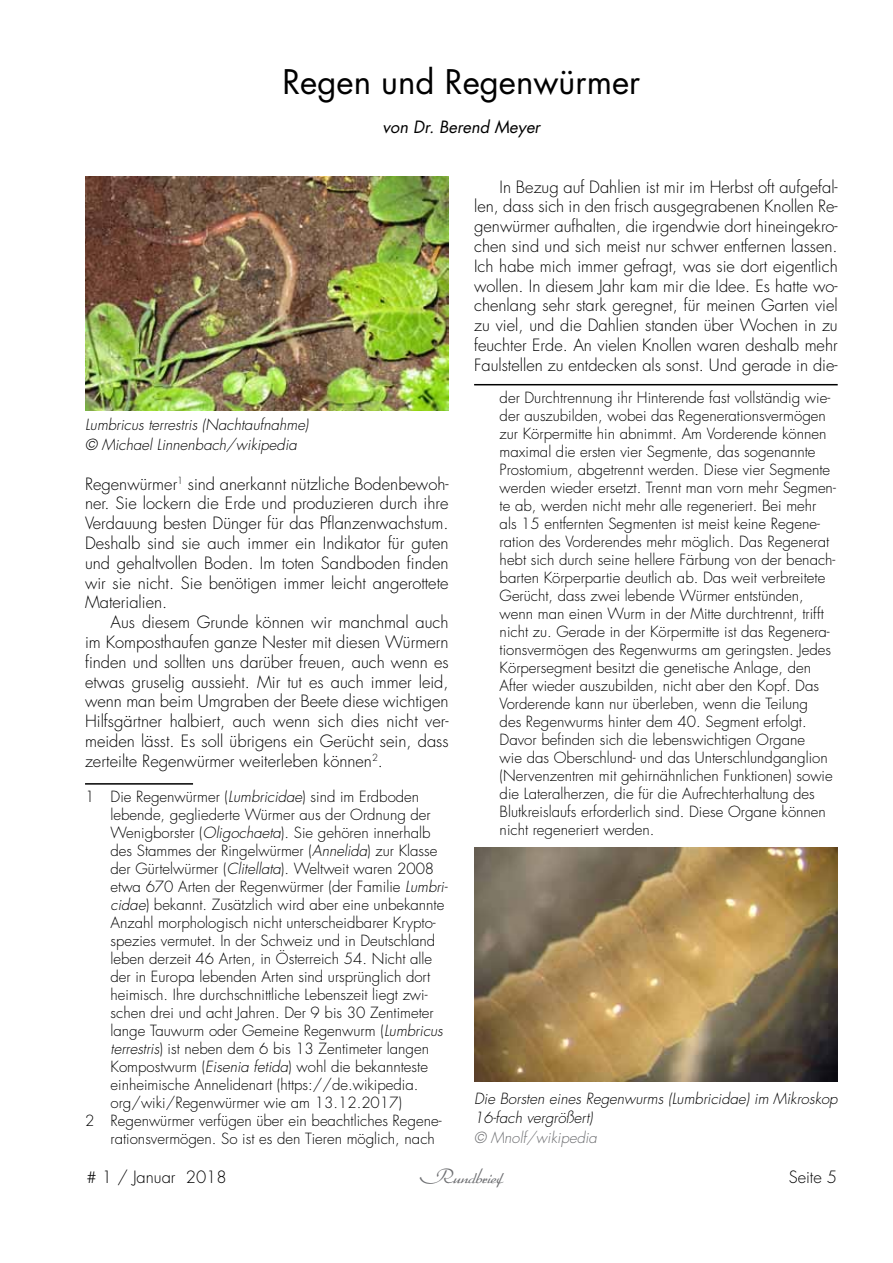
<style>
.page{position:relative;width:893px;height:1263px;background:#fff}
.page>*{position:absolute;margin:0;border:0;box-sizing:border-box;transform-origin:0 0}
.t1{font:33px "Futura Std";color:#000}
.t2{font:300 19.5px "Arabella Pro";color:#6d6e71}
.t3{font:300 16.5px/19.8px "Futura Std";color:#000;text-align:justify}
.t4{font:italic 16.5px "Futura Std";color:#000}
.t5{font:300 15px/18px "Futura Std";color:#000}
.t6{font:italic 300 15px/19.8px "Futura Std";color:#000}
.t7{font:italic 300 15px "Futura Std";color:#6d6e71}
.s1{font-style:italic}
</style>
<div class="page">
<hr style="left:85px;top:783px;width:108px;height:2px;background:#000">
<hr style="left:474px;top:384px;width:364px;height:1px;background:#000">
<img style="left:85px;top:176px;width:364px;height:234px">
<img style="left:474px;top:848px;width:364px;height:234px">
<h1 class="t1" style="left:282px;top:60px;width:359px">Regen und Regenwürmer</h1>
<p class="t4" style="left:383px;top:117px;width:159px">von Dr. Berend Meyer</p>
<p class="t6" style="left:85px;top:415px;width:225px">Lumbricus terrestris (Nachtaufnahme) © Michael Linnenbach/wikipedia</p>
<p class="t3" style="left:85px;top:474px;width:365px">Regenwürmer<sup>1</sup> sind anerkannt nützliche Bodenbewoh&shy;ner. Sie lockern die Erde und produzieren durch ihre Verdauung besten Dünger für das Pflanzenwachstum.<br>Deshalb sind sie auch immer ein Indikator für guten und gehaltvollen Boden. Im toten Sandboden finden wir sie nicht. Sie benötigen immer leicht angerottete Materialien.</p>
<p class="t3" style="left:85px;top:613px;width:365px;text-indent:26px">Aus diesem Grunde können wir manchmal auch im Komposthaufen ganze Nester mit diesen Würmern finden und sollten uns darüber freuen, auch wenn es etwas gruselig aussieht. Mir tut es auch immer leid, wenn man beim Umgraben der Beete diese wichtigen Hilfsgärtner halbiert, auch wenn sich dies nicht ver&shy;meiden lässt. Es soll übrigens ein Gerücht sein, dass zerteilte Regenwürmer weiterleben können<sup>2</sup>.</p>
<p class="t5" style="left:85px;top:788px;width:336px">1 Die Regenwürmer (<span class="s1">Lumbricidae</span>) sind im Erdboden</p>
<p class="t5" style="left:111px;top:806px;width:322px">lebende, gegliederte Würmer aus der Ordnung der</p>
<p class="t5" style="left:111px;top:824px;width:321px">Wenigborster (<span class="s1">Oligochaeta</span>). Sie gehören innerhalb</p>
<p class="t5" style="left:111px;top:842px;width:328px">des Stammes der Ringelwürmer (<span class="s1">Annelida</span>) zur Klasse</p>
<p class="t5" style="left:111px;top:860px;width:325px">der Gürtelwürmer (<span class="s1">Clitellata</span>). Weltweit waren 2008</p>
<p class="t5" style="left:111px;top:878px;width:339px">etwa 670 Arten der Regenwürmer (der Familie <span class="s1">Lumbri-</span></p>
<p class="t5" style="left:111px;top:896px;width:335px"><span class="s1">cidae</span>) bekannt. Zusätzlich wird aber eine unbekannte</p>
<p class="t5" style="left:111px;top:914px;width:327px">Anzahl morphologisch nicht unterscheidbarer Krypto-</p>
<p class="t5" style="left:111px;top:932px;width:326px">spezies vermutet. In der Schweiz und in Deutschland</p>
<p class="t5" style="left:111px;top:950px;width:323px">leben derzeit 46 Arten, in Österreich 54. Nicht alle</p>
<p class="t5" style="left:111px;top:968px;width:321px">der in Europa lebenden Arten sind ursprünglich dort</p>
<p class="t5" style="left:111px;top:986px;width:319px">heimisch. Ihre durchschnittliche Lebenszeit liegt zwi-</p>
<p class="t5" style="left:111px;top:1004px;width:325px">schen drei und acht Jahren. Der 9 bis 30 Zentimeter</p>
<p class="t5" style="left:111px;top:1022px;width:334px">lange Tauwurm oder Gemeine Regenwurm (<span class="s1">Lumbricus</span></p>
<p class="t5" style="left:111px;top:1040px;width:320px"><span class="s1">terrestris</span>) ist neben dem 6 bis 13 Zentimeter langen</p>
<p class="t5" style="left:111px;top:1058px;width:319px">Kompostwurm (<span class="s1">Eisenia fetida</span>) wohl die bekannteste</p>
<p class="t5" style="left:111px;top:1076px;width:309px">einheimische Annelidenart (https://de.wikipedia.</p>
<p class="t5" style="left:111px;top:1094px;width:293px">org/wiki/Regenwürmer wie am 13.12.2017)</p>
<p class="t5" style="left:85px;top:1112px;width:358px">2 Regenwürmer verfügen über ein beachtliches Regene-</p>
<p class="t5" style="left:111px;top:1130px;width:326px">rationsvermögen. So ist es den Tieren möglich, nach</p>
<p class="t3" style="left:474px;top:177px;width:365px;text-indent:26px">In Bezug auf Dahlien ist mir im Herbst oft aufgefal&shy;len, dass sich in den frisch ausgegrabenen Knollen Re&shy;genwürmer aufhalten, die irgendwie dort hineingekro&shy;chen sind und sich meist nur schwer entfernen lassen.<br>Ich habe mich immer gefragt, was sie dort eigentlich wollen. In diesem Jahr kam mir die Idee. Es hatte wo&shy;chenlang sehr stark geregnet, für meinen Garten viel zu viel, und die Dahlien standen über Wochen in zu feuchter Erde. An vielen Knollen waren deshalb mehr Faulstellen zu entdecken als sonst. Und gerade in die-</p>
<p class="t5" style="left:500px;top:389px;width:338px">der Durchtrennung ihr Hinterende fast vollständig wie&shy;der auszubilden, wobei das Regenerationsvermögen zur Körpermitte hin abnimmt. Am Vorderende können maximal die ersten vier Segmente, das sogenannte Prostomium, abgetrennt werden. Diese vier Segmente werden wieder ersetzt. Trennt man vorn mehr Segmen&shy;te ab, werden nicht mehr alle regeneriert. Bei mehr als 15 entfernten Segmenten ist meist keine Regene&shy;ration des Vorderendes mehr möglich. Das Regenerat hebt sich durch seine hellere Färbung von der benach&shy;barten Körperpartie deutlich ab. Das weit verbreitete Gerücht, dass zwei lebende Würmer entstünden, wenn man einen Wurm in der Mitte durchtrennt, trifft nicht zu. Gerade in der Körpermitte ist das Regenera&shy;tionsvermögen des Regenwurms am geringsten. Jedes Körpersegment besitzt die genetische Anlage, den After wieder auszubilden, nicht aber den Kopf. Das Vorderende kann nur überleben, wenn die Teilung<br>des Regenwurms hinter dem 40. Segment erfolgt.<br>Davor befinden sich die lebenswichtigen Organe<br>wie das Oberschlund- und das Unterschlundganglion (Nervenzentren mit gehirnähnlichen Funktionen) sowie die Lateralherzen, die für die Aufrechterhaltung des Blutkreislaufs erforderlich sind. Diese Organe können nicht regeneriert werden.</p>
<p class="t6" style="left:474px;top:1088px;width:365px">Die Borsten eines Regenwurms (Lumbricidae) im Mikroskop<br>16-fach vergrößert)</p>
<p class="t7" style="left:474px;top:1128px;width:124px">© Mnolf/wikipedia</p>
<p class="t3" style="left:87px;top:1167px;width:142px"># 1 / Januar 2018</p>
<h2 class="t2" style="left:420px;top:1165px;width:84px">Rundbrief</h2>
<p class="t3" style="left:789px;top:1167px;width:50px">Seite 5</p>
</div>
